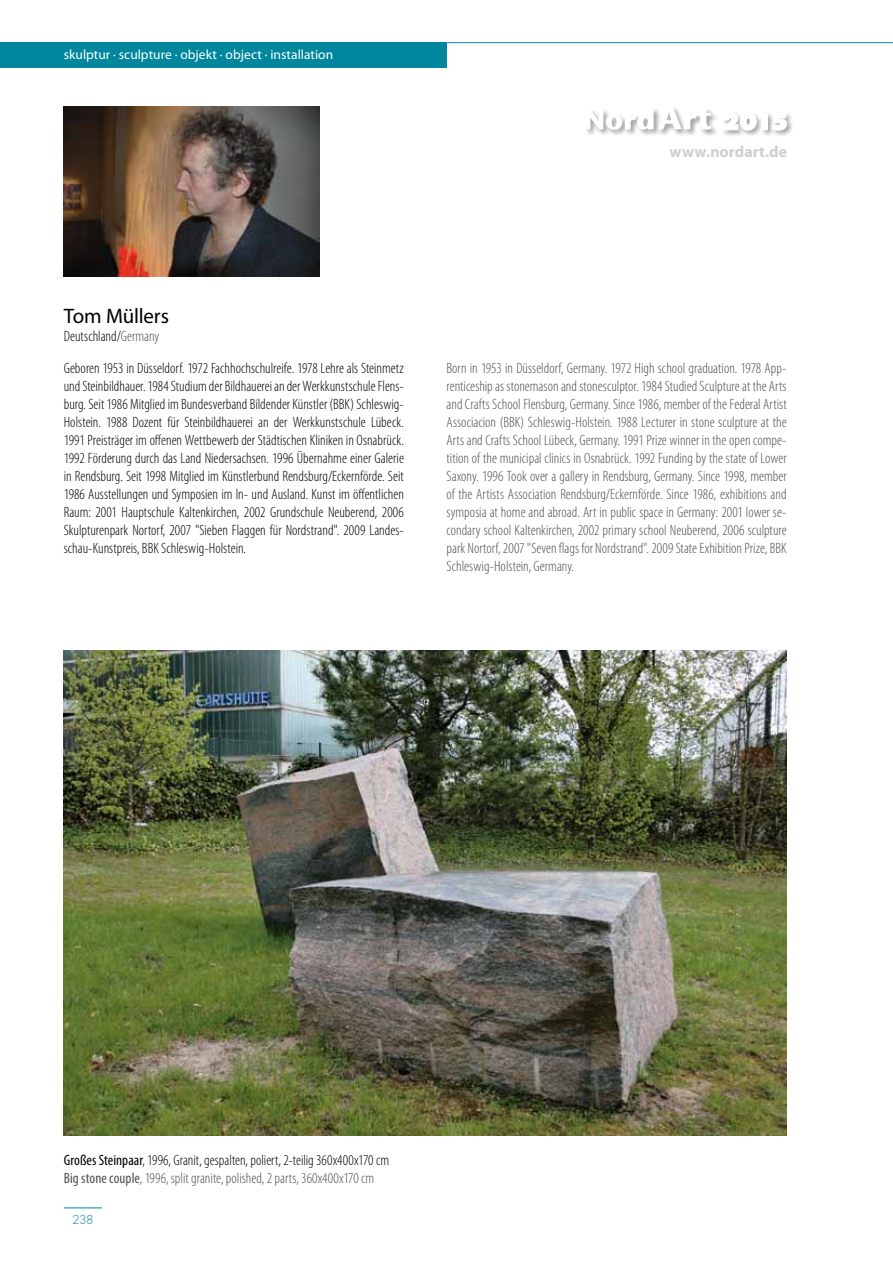
<style>
.page{position:relative;width:893px;height:1263px;background:#fff}
.page>*{position:absolute;margin:0;border:0;box-sizing:border-box;transform-origin:0 0}
.t1{font:21px "Myriad Pro";letter-spacing:-.01em;color:#000}
.t2{font:700 15.9px "Myriad Pro";letter-spacing:.005em;color:#d0cfcf}
.t3{font:300 condensed 15px/18px "Myriad Pro";color:#000}
.t4{font:300 condensed 15px/18px "Myriad Pro";color:#504f53;text-align:justify}
.t5{font:13.5px "Myriad Pro";color:#fff}
.t6{font:300 12px "Futura Std";color:#00879e}
.s1{color:#504f53}
.s2{font-weight:400}
.s3{font-weight:400;color:#504f53}
</style>
<div class="page">
<div style="left:0;top:43px;width:446px;height:25px;background:#00879e"></div>
<hr style="left:446px;top:42px;width:447px;height:1px;background:#00879e">
<hr style="left:64px;top:1207px;width:38px;height:1px;background:#00879e">
<div style="left:720px;top:111px;width:74px;height:27px;background:#000;opacity:.75"></div>
<svg style="left:721px;top:113px;width:66px;height:17px"></svg>
<div style="left:584px;top:107px;width:77px;height:30px;background:#000;opacity:.75"></div>
<div style="left:656px;top:105px;width:62px;height:32px;background:#000;opacity:.75"></div>
<svg style="left:586px;top:106px;width:125px;height:24px"></svg>
<img style="left:64px;top:651px;width:723px;height:485px">
<img style="left:64px;top:106px;width:255px;height:170px">
<p class="t5" style="left:64px;top:46px;width:271px">skulptur · sculpture · objekt · object · installation</p>
<p class="t2" style="left:670px;top:142px;width:119px">www.nordart.de</p>
<h1 class="t1" style="left:64px;top:303px;width:107px">Tom Müllers</h1>
<p class="t3" style="left:64px;top:321px;width:342px;line-height:31.5px">Deutschland/<span class="s1">Germany<br></span>Geboren 1953 in Düsseldorf. 1972 Fachhochschulreife. 1978 Lehre als Steinmetz</p>
<p class="t3" style="left:64px;top:377px;width:342px;text-align:justify">und Steinbildhauer. 1984 Studium der Bildhauerei an der Werkkunstschule Flens&shy;burg. Seit 1986 Mitglied im Bundesverband Bildender Künstler (BBK) Schleswig-Holstein. 1988 Dozent für Steinbildhauerei an der Werkkunstschule Lübeck.<br>1991 Preisträger im offenen Wettbewerb der Städtischen Kliniken in Osnabrück.<br>1992 Förderung durch das Land Niedersachsen. 1996 Übernahme einer Galerie in Rendsburg. Seit 1998 Mitglied im Künstlerbund Rendsburg/Eckernförde. Seit 1986 Ausstellungen und Symposien im In- und Ausland. Kunst im öffentlichen Raum: 2001 Hauptschule Kaltenkirchen, 2002 Grundschule Neuberend, 2006<br>Skulpturenpark Nortorf, 2007 "Sieben Flaggen für Nordstrand". 2009 Landes&shy;schau-Kunstpreis, BBK Schleswig-Holstein.</p>
<p class="t4" style="left:446px;top:359px;width:342px">Born in 1953 in Düsseldorf, Germany. 1972 High school graduation. 1978 App&shy;renticeship as stonemason and stonesculptor. 1984 Studied Sculpture at the Arts and Crafts School Flensburg, Germany. Since 1986, member of the Federal Artist Associacion (BBK) Schleswig-Holstein. 1988 Lecturer in stone sculpture at the Arts and Crafts School Lübeck, Germany. 1991 Prize winner in the open compe&shy;tition of the municipal clinics in Osnabrück. 1992 Funding by the state of Lower Saxony. 1996 Took over a gallery in Rendsburg, Germany. Since 1998, member of the Artists Association Rendsburg/Eckernförde. Since 1986, exhibitions and symposia at home and abroad. Art in public space in Germany: 2001 lower se&shy;condary school Kaltenkirchen, 2002 primary school Neuberend, 2006 sculpture park Nortorf, 2007 "Seven flags for Nordstrand". 2009 State Exhibition Prize, BBK Schleswig-Holstein, Germany.</p>
<p class="t3" style="left:64px;top:1151px;width:327px"><span class="s2">Großes Steinpaar</span>, 1996, Granit, gespalten, poliert, 2-teilig 360x400x170 cm<br><span class="s3">Big stone couple</span><span class="s1">, 1996, split granite, polished, 2 parts, 360x400x170 cm</span></p>
<p class="t6" style="left:72px;top:1212px;width:23px">238</p>
</div>
